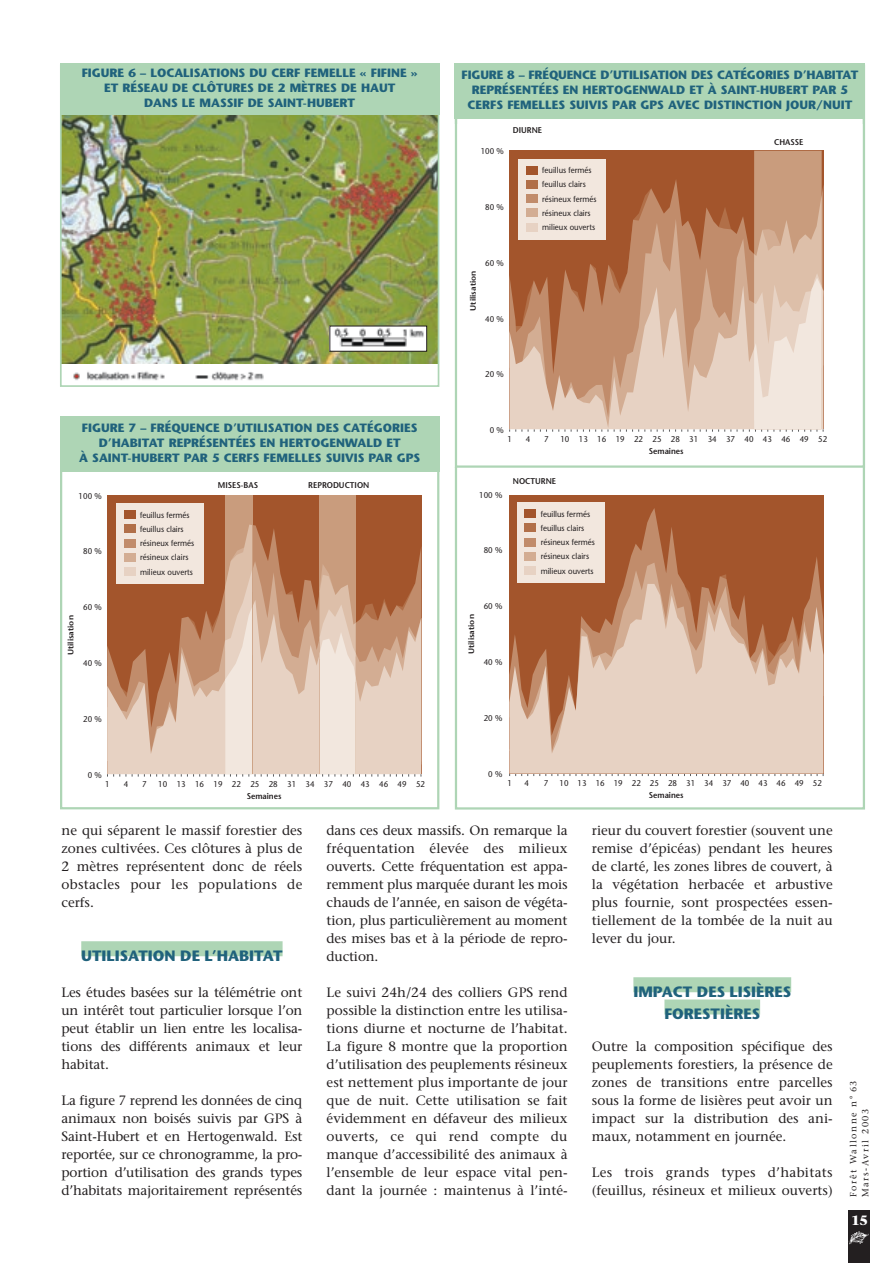
<style>
.page{position:relative;width:893px;height:1263px;background:#fff}
.page>*{position:absolute;margin:0;border:0;box-sizing:border-box;transform-origin:0 0}
.t1{font:700 15px/22.2px "Stone Sans";color:#20627c;text-align:center}
.t2{font:13.5px/18px "Stone Serif";color:#231f20;text-align:justify}
.t3{font:700 13.5px "Stone Serif";color:#fff}
.t4{font:700 12px/15px "Stone Sans";color:#20627c;text-align:center}
.t5{font:9px/12px "Stone Serif";letter-spacing:.17em;color:#231f20}
.t6{font:8.4px/14.2px "Stone Sans";color:#231f20;scale:.94 1}
.t7{font:600 8.4px "Stone Sans";color:#231f20;scale:.94 1}
.t8{font:600 7.8px "Stone Sans";color:#231f20;scale:1.07 1}
</style>
<div class="page">
<div style="left:81px;top:941px;width:201px;height:15px;background:#aed5b5"></div>
<div style="left:633px;top:977px;width:158px;height:15px;background:#aed5b5"></div>
<div style="left:664px;top:1000px;width:96px;height:15px;background:#aed5b5"></div>
<div style="left:848px;top:1210px;width:21px;height:53px;background:#231f20"></div>
<img style="left:848px;top:1231px;width:21px;height:14px">
<img style="left:63px;top:115px;width:373px;height:248px">
<div style="left:60px;top:64px;width:379px;height:323px;border:2px solid #aed5b5"></div>
<div style="left:60px;top:64px;width:379px;height:51px;background:#aed5b5"></div>
<img style="left:73px;top:371px;width:92px;height:10px">
<img style="left:195px;top:371px;width:69px;height:10px">
<img style="left:331px;top:328px;width:94px;height:22px">
<div style="left:329px;top:326px;width:98px;height:26px;border:1px solid #231f20"></div>
<div style="left:107px;top:496px;width:314px;height:278px;background:#a3552c"></div>
<div style="left:116px;top:503px;width:88px;height:81px;background:#f2e7de"></div>
<svg style="left:124px;top:561px;width:297px;height:39px"></svg>
<svg style="left:107px;top:600px;width:314px;height:174px"></svg>
<div style="left:319px;top:496px;width:36px;height:278px;background:#c99c7d"></div>
<div style="left:225px;top:496px;width:27px;height:278px;background:#c99c7d"></div>
<svg style="left:107px;top:774px;width:13px;height:3px"></svg>
<svg style="left:126px;top:774px;width:37px;height:3px"></svg>
<svg style="left:169px;top:774px;width:37px;height:3px"></svg>
<svg style="left:212px;top:525px;width:80px;height:252px"></svg>
<svg style="left:298px;top:564px;width:80px;height:213px"></svg>
<svg style="left:384px;top:774px;width:37px;height:3px"></svg>
<div style="left:124px;top:511px;width:11px;height:8px;background:#a3552c"></div>
<div style="left:124px;top:525px;width:11px;height:8px;background:#b16f48"></div>
<div style="left:124px;top:539px;width:11px;height:8px;background:#c18c6b"></div>
<div style="left:124px;top:553px;width:11px;height:8px;background:#d3ad93"></div>
<div style="left:124px;top:568px;width:11px;height:8px;background:#e7d2c3"></div>
<div style="left:60px;top:417px;width:379px;height:392px;border:2px solid #aed5b5"></div>
<div style="left:60px;top:417px;width:379px;height:55px;background:#aed5b5"></div>
<div style="left:509px;top:495px;width:314px;height:279px;background:#a3552c"></div>
<svg style="left:509px;top:774px;width:97px;height:2px"></svg>
<svg style="left:612px;top:774px;width:211px;height:2px"></svg>
<div style="left:517px;top:502px;width:87px;height:81px;background:#f2e7de"></div>
<svg style="left:524px;top:508px;width:296px;height:76px"></svg>
<svg style="left:524px;top:563px;width:287px;height:21px"></svg>
<svg style="left:509px;top:584px;width:314px;height:190px;fill:#e7d2c3"></svg>
<div style="left:509px;top:151px;width:314px;height:278px;background:#a3552c"></div>
<svg style="left:509px;top:429px;width:13px;height:3px"></svg>
<svg style="left:528px;top:429px;width:37px;height:3px"></svg>
<svg style="left:571px;top:429px;width:37px;height:3px"></svg>
<svg style="left:614px;top:429px;width:37px;height:3px"></svg>
<svg style="left:657px;top:429px;width:37px;height:3px"></svg>
<svg style="left:700px;top:429px;width:37px;height:3px"></svg>
<div style="left:518px;top:159px;width:88px;height:81px;background:#f2e7de"></div>
<div style="left:526px;top:166px;width:11px;height:8px;background:#a3552c"></div>
<svg style="left:509px;top:179px;width:314px;height:99px"></svg>
<svg style="left:521px;top:219px;width:222px;height:59px"></svg>
<svg style="left:509px;top:278px;width:234px;height:151px"></svg>
<div style="left:754px;top:151px;width:67px;height:278px;background:#c99c7d"></div>
<svg style="left:743px;top:195px;width:80px;height:237px"></svg>
<div style="left:455px;top:64px;width:410px;height:55px;background:#aed5b5"></div>
<div style="left:455px;top:65px;width:410px;height:403px;border:2px solid #aed5b5"></div>
<p class="t4" style="left:82px;top:67px;width:337px">FIGURE 6 – LOCALISATIONS DU CERF FEMELLE « FIFINE »<br>ET RÉSEAU DE CLÔTURES DE 2 MÈTRES DE HAUT<br>DANS LE MASSIF DE SAINT-HUBERT</p>
<p class="t4" style="left:461px;top:69px;width:398px">FIGURE 8 – FRÉQUENCE D’UTILISATION DES CATÉGORIES D’HABITAT<br>REPRÉSENTÉES EN HERTOGENWALD ET À SAINT-HUBERT PAR 5<br>CERFS FEMELLES SUIVIS PAR GPS AVEC DISTINCTION JOUR/NUIT</p>
<p class="t7" style="left:513px;top:127px;width:33px">DIURNE</p>
<p class="t7" style="left:774px;top:139px;width:33px">CHASSE</p>
<p class="t6" style="left:481px;top:145px;width:26px">100 %</p>
<p class="t6" style="left:485px;top:201px;width:21px">80 %</p>
<p class="t6" style="left:542px;top:164px;width:59px">feuillus fermés feuillus clairs résineux fermés résineux clairs milieux ouverts</p>
<p class="t6" style="left:485px;top:257px;width:21px">60 %</p>
<p class="t8" style="left:470px;top:311px;width:39px;rotate:-90deg">Utilisation</p>
<p class="t6" style="left:485px;top:312px;width:21px">40 %</p>
<p class="t6" style="left:485px;top:368px;width:21px">20 %</p>
<p class="t4" style="left:79px;top:421px;width:342px">FIGURE 7 – FRÉQUENCE D’UTILISATION DES CATÉGORIES<br>D’HABITAT REPRÉSENTÉES EN HERTOGENWALD ET<br>À SAINT-HUBERT PAR 5 CERFS FEMELLES SUIVIS PAR GPS</p>
<p class="t6" style="left:490px;top:424px;width:16px">0 %</p>
<p class="t6" style="left:507px;top:433px;width:6px">1</p>
<p class="t6" style="left:526px;top:433px;width:6px">4</p>
<p class="t6" style="left:544px;top:433px;width:6px">7</p>
<p class="t6" style="left:560px;top:433px;width:129px">10 13 16 19 22 25 28</p>
<p class="t7" style="left:648px;top:448px;width:38px">Semaines</p>
<p class="t6" style="left:689px;top:433px;width:148px">31 34 37 40 43 46 49 52</p>
<p class="t7" style="left:218px;top:481px;width:44px">MISES-BAS</p>
<p class="t7" style="left:308px;top:481px;width:67px">REPRODUCTION</p>
<p class="t7" style="left:513px;top:478px;width:48px">NOCTURNE</p>
<p class="t6" style="left:79px;top:489px;width:26px">100 %</p>
<p class="t6" style="left:479px;top:488px;width:26px">100 %</p>
<p class="t6" style="left:83px;top:545px;width:21px">80 %</p>
<p class="t6" style="left:140px;top:508px;width:59px">feuillus fermés feuillus clairs résineux fermés résineux clairs milieux ouverts</p>
<p class="t6" style="left:484px;top:544px;width:21px">80 %</p>
<p class="t6" style="left:540px;top:507px;width:59px">feuillus fermés feuillus clairs résineux fermés résineux clairs milieux ouverts</p>
<p class="t6" style="left:83px;top:601px;width:21px">60 %</p>
<p class="t6" style="left:484px;top:600px;width:21px">60 %</p>
<p class="t8" style="left:68px;top:655px;width:39px;rotate:-90deg">Utilisation</p>
<p class="t8" style="left:468px;top:654px;width:39px;rotate:-90deg">Utilisation</p>
<p class="t6" style="left:83px;top:657px;width:21px">40 %</p>
<p class="t6" style="left:484px;top:656px;width:21px">40 %</p>
<p class="t6" style="left:83px;top:713px;width:21px">20 %</p>
<p class="t6" style="left:484px;top:712px;width:21px">20 %</p>
<p class="t6" style="left:88px;top:769px;width:16px">0 %</p>
<p class="t6" style="left:488px;top:768px;width:16px">0 %</p>
<p class="t6" style="left:105px;top:777px;width:6px">1</p>
<p class="t6" style="left:124px;top:777px;width:6px">4</p>
<p class="t6" style="left:142px;top:777px;width:6px">7</p>
<p class="t6" style="left:158px;top:777px;width:129px">10 13 16 19 22 25 28</p>
<p class="t7" style="left:247px;top:792px;width:38px">Semaines</p>
<p class="t6" style="left:287px;top:777px;width:148px">31 34 37 40 43 46 49 52</p>
<p class="t6" style="left:507px;top:777px;width:6px">1</p>
<p class="t6" style="left:524px;top:777px;width:6px">4</p>
<p class="t6" style="left:543px;top:777px;width:6px">7</p>
<p class="t6" style="left:559px;top:777px;width:127px">10 13 16 19 22 25 28</p>
<p class="t7" style="left:648px;top:792px;width:38px">Semaines</p>
<p class="t6" style="left:686px;top:777px;width:146px">31 34 37 40 43 46 49 52</p>
<p class="t2" style="left:61px;top:822px;width:242px">ne qui séparent le massif forestier des zones cultivées. Ces clôtures à plus de 2 mètres représentent donc de réels obstacles pour les populations de cerfs.</p>
<p class="t1" style="left:81px;top:946px;width:203px">UTILISATION DE L’HABITAT</p>
<p class="t2" style="left:61px;top:984px;width:242px">Les études basées sur la télémétrie ont un intérêt tout particulier lorsque l’on peut établir un lien entre les localisa&shy;tions des différents animaux et leur habitat.</p>
<p class="t2" style="left:61px;top:1092px;width:242px">La figure 7 reprend les données de cinq animaux non boisés suivis par GPS à Saint-Hubert et en Hertogenwald. Est reportée, sur ce chronogramme, la pro&shy;portion d’utilisation des grands types d’habitats majoritairement représentés</p>
<p class="t2" style="left:326px;top:822px;width:242px">dans ces deux massifs. On remarque la fréquentation élevée des milieux ouverts. Cette fréquentation est appa&shy;remment plus marquée durant les mois chauds de l’année, en saison de végéta&shy;tion, plus particulièrement au moment des mises bas et à la période de repro&shy;duction.</p>
<p class="t2" style="left:326px;top:984px;width:242px">Le suivi 24h/24 des colliers GPS rend possible la distinction entre les utilisa&shy;tions diurne et nocturne de l’habitat.<br>La figure 8 montre que la proportion d’utilisation des peuplements résineux est nettement plus importante de jour que de nuit. Cette utilisation se fait évidemment en défaveur des milieux ouverts, ce qui rend compte du manque d’accessibilité des animaux à l’ensemble de leur espace vital pen&shy;dant la journée : maintenus à l’inté-</p>
<p class="t2" style="left:592px;top:822px;width:242px">rieur du couvert forestier (souvent une remise d’épicéas) pendant les heures de clarté, les zones libres de couvert, à la végétation herbacée et arbustive plus fournie, sont prospectées essen&shy;tiellement de la tombée de la nuit au lever du jour.</p>
<p class="t1" style="left:633px;top:982px;width:159px">IMPACT DES LISIÈRES<br>FORESTIÈRES</p>
<p class="t2" style="left:592px;top:1038px;width:242px">Outre la composition spécifique des peuplements forestiers, la présence de zones de transitions entre parcelles sous la forme de lisières peut avoir un impact sur la distribution des ani&shy;maux, notamment en journée.</p>
<p class="t2" style="left:592px;top:1164px;width:242px">Les trois grands types d’habitats (feuillus, résineux et milieux ouverts)</p>
<p class="t5" style="left:848px;top:1197px;width:118px;rotate:-90deg">Forêt Wallonne n° 63<br>Mars-Avril 2003</p>
<p class="t3" style="left:851px;top:1215px;width:19px">15</p>
</div>
